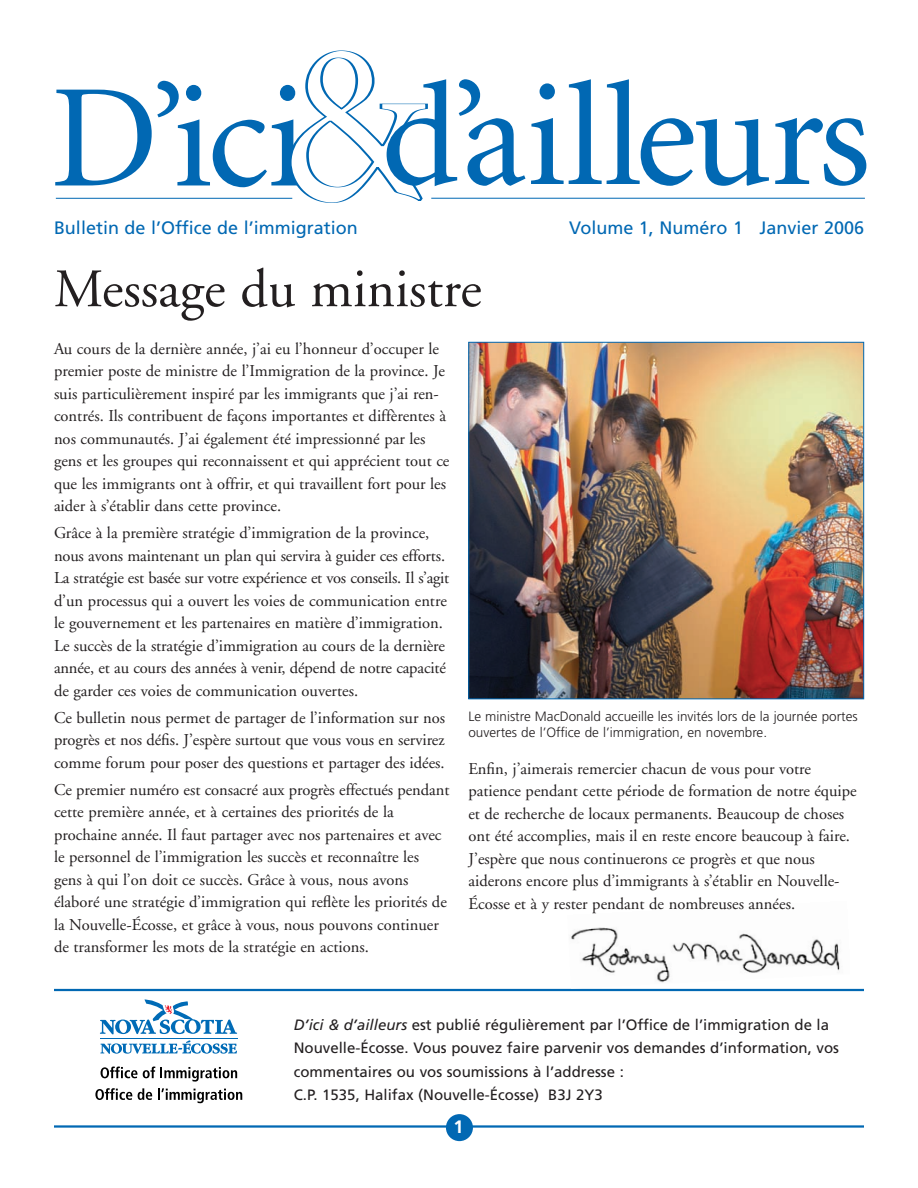
<style>
.page{position:relative;width:918px;height:1188px;background:#fff}
.page>*{position:absolute;margin:0;border:0;box-sizing:border-box;transform-origin:0 0}
.t1{font:54px "Adobe Garamond";color:#231f20}
.t2{font:18px "Frutiger";color:#0168b3}
.t3{font:700 18px "Frutiger";color:#fff}
.t4{font:16.5px/22.5px "Adobe Garamond";color:#231f20}
.t5{font:15px/23.5px "Frutiger";color:#231f20}
.t6{font:300 13.5px/16.5px "Frutiger";color:#231f20}
.s1{font-style:italic}
</style>
<div class="page">
<hr style="left:431px;top:197px;width:434px;height:2px;background:#0168b3">
<svg style="left:531px;top:79px;width:238px;height:107px"></svg>
<svg style="left:775px;top:118px;width:91px;height:68px"></svg>
<svg style="left:55px;top:51px;width:470px;height:152px"></svg>
<hr style="left:54px;top:1125px;width:810px;height:3px;background:#0168b3">
<div style="left:446px;top:1114px;width:27px;height:27px;background:#0168b3;border-radius:50%"></div>
<img style="left:470px;top:344px;width:392px;height:353px">
<div style="left:468px;top:342px;width:396px;height:357px;border:1px solid #0168b3"></div>
<hr style="left:54px;top:989px;width:810px;height:2px;background:#0168b3">
<svg style="left:100px;top:1040px;width:137px;height:14px"></svg>
<hr style="left:100px;top:1038px;width:138px;height:1px;background:#006bb6">
<svg style="left:100px;top:999px;width:137px;height:35px"></svg>
<svg style="left:95px;top:1088px;width:37px;height:12px"></svg>
<svg style="left:138px;top:1088px;width:14px;height:12px"></svg>
<svg style="left:158px;top:1088px;width:84px;height:15px"></svg>
<svg style="left:101px;top:1067px;width:36px;height:11px"></svg>
<svg style="left:143px;top:1067px;width:12px;height:11px"></svg>
<svg style="left:161px;top:1067px;width:76px;height:15px"></svg>
<img style="left:567px;top:927px;width:283px;height:62px">
<p class="t2" style="left:54px;top:220px;width:305px">Bulletin de l’Office de l’immigration</p>
<h1 class="t1" style="left:54px;top:268px;width:429px">Message du ministre</h1>
<p class="t2" style="left:569px;top:220px;width:296px">Volume 1, Numéro 1 Janvier 2006</p>
<p class="t4" style="left:54px;top:339px;width:397px">Au cours de la dernière année, j’ai eu l’honneur d’occuper le premier poste de ministre de l’Immigration de la province. Je suis particulièrement inspiré par les immigrants que j’ai ren&shy;contrés. Ils contribuent de façons importantes et diffèrentes à nos communautés. J’ai également été impressionné par les gens et les groupes qui reconnaissent et qui apprécient tout ce que les immigrants ont à offrir, et qui travaillent fort pour les aider à s’établir dans cette province.</p>
<p class="t4" style="left:54px;top:523px;width:397px">Grâce à la première stratégie d’immigration de la province, nous avons maintenant un plan qui servira à guider ces efforts.<br>La stratégie est basée sur votre expérience et vos conseils. Il s’agit d’un processus qui a ouvert les voies de communication entre le gouvernement et les partenaires en matière d’immigration.<br>Le succès de la stratégie d’immigration au cours de la dernière année, et au cours des années à venir, dépend de notre capacité de garder ces voies de communication ouvertes.</p>
<p class="t4" style="left:54px;top:708px;width:393px;text-align:justify">Ce bulletin nous permet de partager de l’information sur nos progrès et nos défis. J’espère surtout que vous vous en servirez comme forum pour poser des questions et partager des idées.</p>
<p class="t4" style="left:54px;top:780px;width:397px">Ce premier numéro est consacré aux progrès effectués pendant cette première année, et à certaines des priorités de la prochaine année. Il faut partager avec nos partenaires et avec le personnel de l’immigration les succès et reconnaître les gens à qui l’on doit ce succès. Grâce à vous, nous avons élaboré une stratégie d’immigration qui reflète les priorités de la Nouvelle-Écosse, et grâce à vous, nous pouvons continuer de transformer les mots de la stratégie en actions.</p>
<p class="t6" style="left:468px;top:709px;width:391px">Le ministre MacDonald accueille les invités lors de la journée portes ouvertes de l’Office de l’immigration, en novembre.</p>
<p class="t4" style="left:468px;top:759px;width:390px">Enfin, j’aimerais remercier chacun de vous pour votre patience pendant cette période de formation de notre équipe et de recherche de locaux permanents. Beaucoup de choses ont été accomplies, mais il en reste encore beaucoup à faire.<br>J’espère que nous continuerons ce progrès et que nous aiderons encore plus d’immigrants à s’établir en Nouvelle-Écosse et à y rester pendant de nombreuses années.</p>
<p class="t5" style="left:294px;top:1014px;width:547px"><span class="s1">D’ici &amp; d’ailleurs</span> est publié régulièrement par l’Office de l’immigration de la Nouvelle-Écosse. Vous pouvez faire parvenir vos demandes d’information, vos commentaires ou vos soumissions à l’addresse :<br>C.P. 1535, Halifax (Nouvelle-Écosse) B3J 2Y3</p>
<p class="t3" style="left:454px;top:1119px;width:12px">1</p>
</div>
